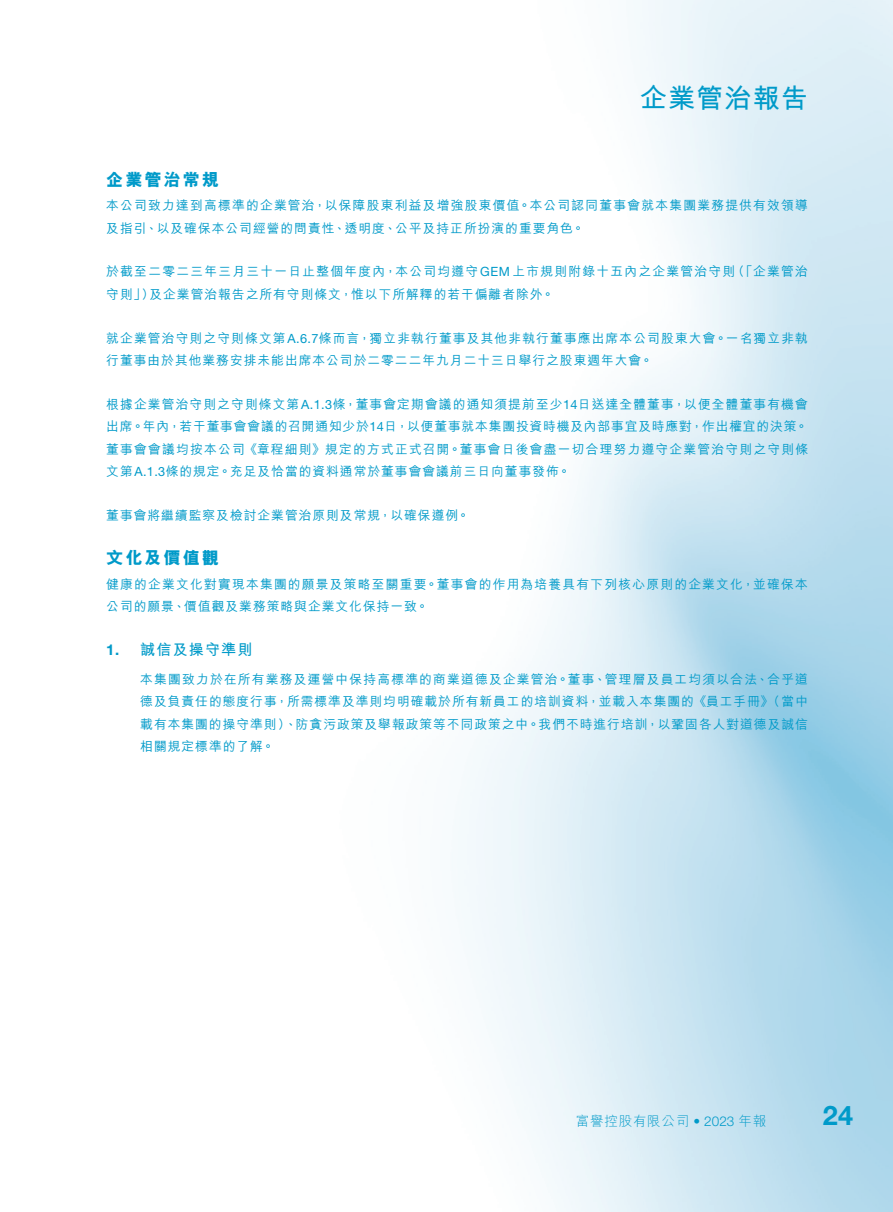
<style>
.page{position:relative;width:893px;height:1212px;background:#fff}
.page>*{position:absolute;margin:0;border:0;box-sizing:border-box;transform-origin:0 0}
.t1{font:700 27px "M Hei HK";letter-spacing:.045em;color:#009ac9}
.t2{font:700 27px "Helvetica Neue LT Std";color:#009ac9}
.t3{font:800 17.25px "M Hei HK";letter-spacing:.11em;color:#009ac9}
.t4{font:700 15px "M Hei HK";letter-spacing:.08em;color:#009ac9}
.t5{font:700 15px "Helvetica Neue LT Std";color:#009ac9}
.t6{font:300 13.5px "M Hei HK";letter-spacing:.055em;color:#009ac9}
.t7{font:500 12.75px/22.5px "M Hei HK";letter-spacing:.08em;color:#009ac9}
.t8{font:500 12.75px/22.5px "M Hei HK";letter-spacing:.1em;color:#009ac9}
.s1{font-family:"Helvetica Neue LT Std";font-weight:400}
.s2{font-family:"Helvetica Neue LT Std"}
</style>
<div class="page">
<h1 class="t1" style="left:640px;top:78px;width:170px">企業管治報告</h1>
<h2 class="t3" style="left:106px;top:170px;width:114px">企業管治常規</h2>
<p class="t7" style="left:106px;top:193px;width:703px">本公司致力達到高標準的企業管治，以保障股東利益及增強股東價值。本公司認同董事會就本集團業務提供有效領導及指引、以及確保本公司經營的問責性、透明度、公平及持正所扮演的重要角色。</p>
<p class="t7" style="left:732px;top:259px;width:78px">（「企業管治</p>
<p class="t8" style="left:149px;top:259px;width:587px;text-indent:-43px">於截至二零二三年三月三十一日止整個年度內，本公司均遵守<span class="s1">GEM</span>上市規則附錄十五內之企業管治守則及企業管治報告之所有守則條文，惟以下所解釋的若干偏離者除外。</p>
<p class="t7" style="left:106px;top:282px;width:49px">守則」）</p>
<p class="t7" style="left:106px;top:326px;width:703px">就企業管治守則之守則條文第<span class="s1">A.6.7</span>條而言，獨立非執行董事及其他非執行董事應出席本公司股東大會。一名獨立非執行董事由於其他業務安排未能出席本公司於二零二二年九月二十三日舉行之股東週年大會。</p>
<p class="t7" style="left:106px;top:392px;width:703px;text-align:justify">根據企業管治守則之守則條文第<span class="s1">A.1.3</span>條，董事會定期會議的通知須提前至少<span class="s1">14</span>日送達全體董事，以便全體董事有機會出席。年內，若干董事會會議的召開通知少於<span class="s1">14</span>日，以便董事就本集團投資時機及內部事宜及時應對，作出權宜的決策。董事會會議均按本公司《章程細則》規定的方式正式召開。董事會日後會盡一切合理努力遵守企業管治守則之守則條文第<span class="s1">A.1.3</span>條的規定。充足及恰當的資料通常於董事會會議前三日向董事發佈。</p>
<p class="t7" style="left:106px;top:503px;width:365px">董事會將繼續監察及檢討企業管治原則及常規，以確保遵例。</p>
<h2 class="t3" style="left:106px;top:549px;width:114px">文化及價值觀</h2>
<p class="t7" style="left:106px;top:572px;width:703px">健康的企業文化對實現本集團的願景及策略至關重要。董事會的作用為培養具有下列核心原則的企業文化，並確保本公司的願景、價值觀及業務策略與企業文化保持一致。</p>
<p class="t4" style="left:140px;top:638px;width:114px">誠信及操守準則</p>
<p class="t5" style="left:106px;top:640px;width:14px">1.</p>
<p class="t7" style="left:140px;top:667px;width:669px;text-align:justify">本集團致力於在所有業務及運營中保持高標準的商業道德及企業管治。董事、管理層及員工均須以合法、合乎道德及負責任的態度行事，所需標準及準則均明確載於所有新員工的培訓資料，並載入本集團的《員工手冊》（當中載有本集團的操守準則）、防貪污政策及舉報政策等不同政策之中。我們不時進行培訓，以鞏固各人對道德及誠信相關規定標準的了解。</p>
<p class="t6" style="left:576px;top:1114px;width:192px">富譽控股有限公司 <span class="s2">• 2023</span> 年報</p>
<h1 class="t2" style="left:823px;top:1099px;width:32px">24</h1>
</div>
